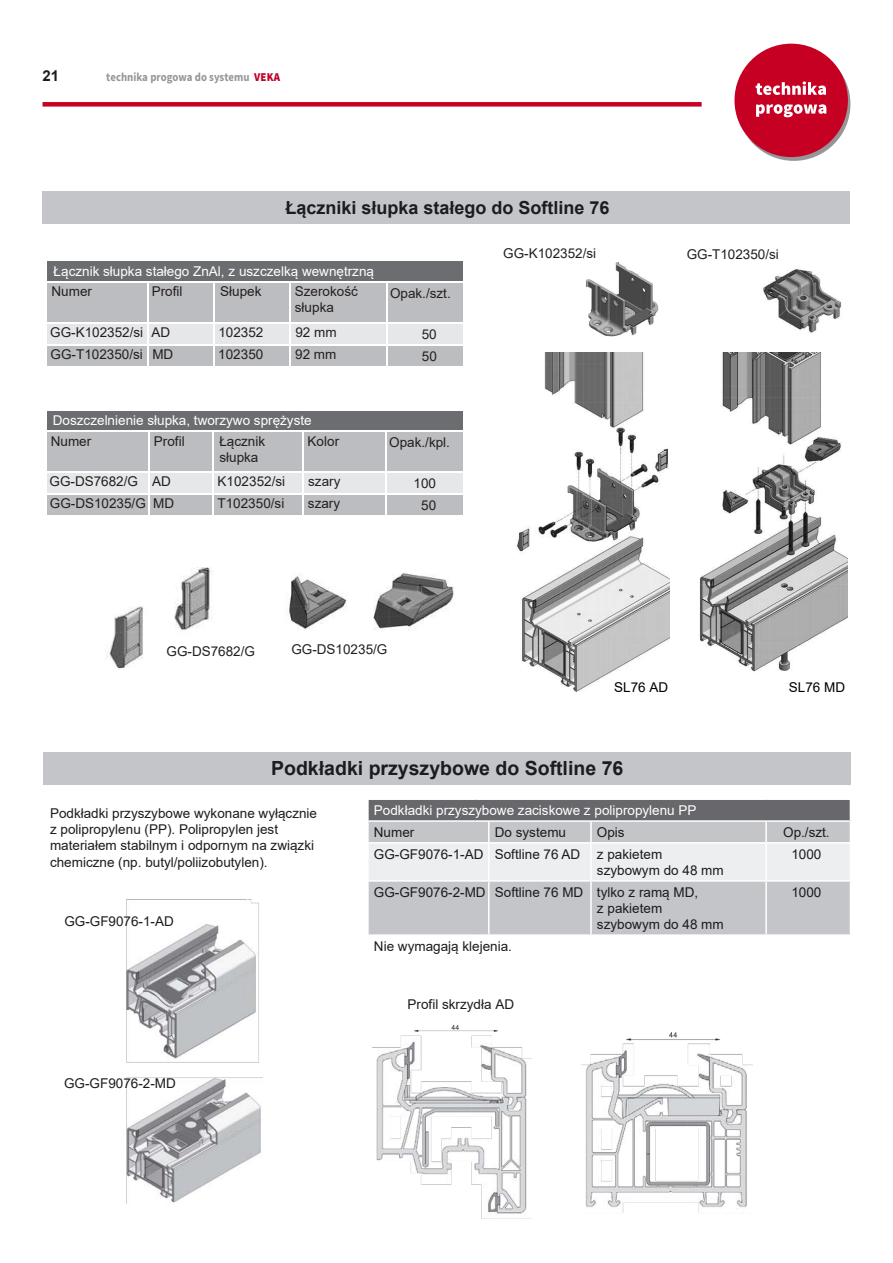
<style>
.page{position:relative;width:893px;height:1263px;background:#fff}
.page>*{position:absolute;margin:0;border:0;box-sizing:border-box;transform-origin:0 0}
.t1{font:700 19.5px "Arial";color:#1b1c20}
.t2{font:700 18px "Arial";color:#1b1c20}
.t3{font:700 15px "Arial";color:#1b1c20}
.t4{font:13.5px/16.2px "Arial";color:#1b1c20}
.t5{font:13.5px/16.2px "Arial";color:#231f20}
.t6{font:13.5px "Arial";color:#fff}
.t7{font:13.5px "Arial";color:#000}
.t8{font:13.5px "Arial";color:#1b1c20}
.t9{font:700 12px "Source Sans Pro";color:#969599;scale:.9 1}
.s1{font-weight:900;color:#c1022b}
</style>
<div class="page">
<img style="left:126px;top:899px;width:137px;height:305px">
<div style="left:369px;top:882px;width:481px;height:52px;background:#c3c5c8"></div>
<svg style="left:368px;top:800px;width:483px;height:80px;background:#bfc0c3"></svg>
<hr style="left:367px;top:842px;width:108px;height:2px;background:#fff">
<hr style="left:367px;top:844px;width:2px;height:36px;background:#fff">
<hr style="left:475px;top:842px;width:116px;height:2px;background:#fff">
<hr style="left:488px;top:844px;width:2px;height:36px;background:#fff">
<hr style="left:591px;top:842px;width:175px;height:2px;background:#fff">
<hr style="left:590px;top:844px;width:2px;height:36px;background:#fff">
<hr style="left:766px;top:842px;width:85px;height:2px;background:#fff">
<hr style="left:765px;top:844px;width:2px;height:36px;background:#fff">
<hr style="left:850px;top:844px;width:1px;height:36px;background:#fff">
<hr style="left:488px;top:882px;width:2px;height:52px;background:#fff">
<hr style="left:590px;top:882px;width:2px;height:52px;background:#fff">
<hr style="left:765px;top:882px;width:2px;height:52px;background:#fff">
<img style="left:581px;top:1032px;width:171px;height:181px">
<img style="left:372px;top:1024px;width:159px;height:194px">
<div style="left:43px;top:752px;width:808px;height:33px;background:#c3c5c8"></div>
<div style="left:43px;top:191px;width:807px;height:33px;background:#c3c5c8"></div>
<img style="left:517px;top:352px;width:152px;height:340px">
<img style="left:700px;top:352px;width:148px;height:320px">
<svg style="left:47px;top:261px;width:416px;height:105px;background:#b9babc"></svg>
<svg style="left:47px;top:411px;width:416px;height:104px;background:#babbbd"></svg>
<img style="left:586px;top:263px;width:73px;height:74px">
<img style="left:763px;top:269px;width:79px;height:64px">
<img style="left:105px;top:568px;width:108px;height:101px">
<img style="left:286px;top:573px;width:168px;height:58px">
<div style="left:43px;top:102px;width:659px;height:5px;background:#c60023"></div>
<svg style="left:737px;top:47px;width:113px;height:114px"></svg>
<div style="left:734px;top:44px;width:114px;height:113px;background:#c60023;border-radius:50%"></div>
<svg style="left:756px;top:81px;width:70px;height:14px"></svg>
<svg style="left:756px;top:104px;width:70px;height:13px"></svg>
<p class="t3" style="left:43px;top:66px;width:18px">21</p>
<p class="t9" style="left:106px;top:69px;width:194px">technika progowa do systemu <span class="s1">VEKA</span></p>
<h2 class="t2" style="left:286px;top:195px;width:326px">Łączniki słupka stałego do Softline 76</h2>
<p class="t5" style="left:503px;top:245px;width:95px">GG-K102352/si</p>
<p class="t5" style="left:687px;top:246px;width:94px">GG-T102350/si</p>
<p class="t6" style="left:54px;top:262px;width:322px">Łącznik słupka stałego ZnAl, z uszczelką wewnętrzną</p>
<p class="t5" style="left:52px;top:283px;width:42px">Numer</p>
<p class="t5" style="left:152px;top:283px;width:32px">Profil</p>
<p class="t5" style="left:220px;top:283px;width:43px">Słupek</p>
<p class="t5" style="left:295px;top:283px;width:65px">Szerokość słupka</p>
<p class="t5" style="left:390px;top:285px;width:62px">Opak./szt.</p>
<p class="t5" style="left:50px;top:324px;width:122px">GG-K102352/si AD</p>
<p class="t5" style="left:218px;top:324px;width:47px">102352</p>
<p class="t5" style="left:295px;top:324px;width:43px">92 mm</p>
<p class="t5" style="left:422px;top:326px;width:17px">50</p>
<p class="t5" style="left:51px;top:346px;width:124px">GG-T102350/si MD</p>
<p class="t5" style="left:218px;top:346px;width:47px">102350</p>
<p class="t5" style="left:295px;top:346px;width:43px">92 mm</p>
<p class="t5" style="left:422px;top:348px;width:17px">50</p>
<p class="t6" style="left:53px;top:411px;width:260px">Doszczelnienie słupka, tworzywo sprężyste</p>
<p class="t5" style="left:51px;top:433px;width:42px">Numer</p>
<p class="t5" style="left:154px;top:433px;width:32px">Profil</p>
<p class="t5" style="left:219px;top:433px;width:47px">Łącznik słupka</p>
<p class="t5" style="left:308px;top:433px;width:33px">Kolor</p>
<p class="t5" style="left:389px;top:434px;width:62px">Opak./kpl.</p>
<p class="t5" style="left:50px;top:473px;width:123px">GG-DS7682/G AD</p>
<p class="t5" style="left:218px;top:473px;width:69px">K102352/si</p>
<p class="t5" style="left:308px;top:473px;width:34px">szary</p>
<p class="t5" style="left:414px;top:475px;width:24px">100</p>
<p class="t5" style="left:50px;top:495px;width:126px">GG-DS10235/G MD</p>
<p class="t5" style="left:218px;top:495px;width:68px">T102350/si</p>
<p class="t5" style="left:308px;top:495px;width:34px">szary</p>
<p class="t5" style="left:421px;top:497px;width:17px">50</p>
<p class="t5" style="left:166px;top:643px;width:90px">GG-DS7682/G</p>
<p class="t5" style="left:291px;top:641px;width:98px">GG-DS10235/G</p>
<p class="t7" style="left:614px;top:678px;width:56px">SL76 AD</p>
<p class="t7" style="left:789px;top:678px;width:58px">SL76 MD</p>
<h1 class="t1" style="left:271px;top:755px;width:354px">Podkładki przyszybowe do Softline 76</h1>
<p class="t4" style="left:50px;top:805px;width:269px">Podkładki przyszybowe wykonane wyłącznie z polipropylenu (PP). Polipropylen jest materiałem stabilnym i odpornym na związki chemiczne (np. butyl/poliizobutylen).</p>
<p class="t4" style="left:64px;top:913px;width:111px">GG-GF9076-1-AD</p>
<p class="t4" style="left:64px;top:1075px;width:113px">GG-GF9076-2-MD</p>
<p class="t6" style="left:374px;top:801px;width:324px">Podkładki przyszybowe zaciskowe z polipropylenu PP</p>
<p class="t4" style="left:374px;top:824px;width:42px">Numer</p>
<p class="t8" style="left:495px;top:823px;width:73px">Do systemu</p>
<p class="t4" style="left:597px;top:824px;width:29px">Opis</p>
<p class="t4" style="left:783px;top:824px;width:48px">Op./szt.</p>
<p class="t4" style="left:597px;top:846px;width:128px;text-indent:-223px">GG-GF9076-1-AD Softline 76 AD z pakietem szybowym do 48 mm</p>
<p class="t4" style="left:791px;top:846px;width:32px">1000</p>
<p class="t4" style="left:597px;top:884px;width:128px;text-indent:-223px">GG-GF9076-2-MD Softline 76 MD tylko z ramą MD,<br>z pakietem szybowym do 48 mm</p>
<p class="t4" style="left:791px;top:884px;width:32px">1000</p>
<p class="t4" style="left:374px;top:938px;width:140px">Nie wymagają klejenia.</p>
<p class="t4" style="left:408px;top:996px;width:108px">Profil skrzydła AD</p>
</div>
